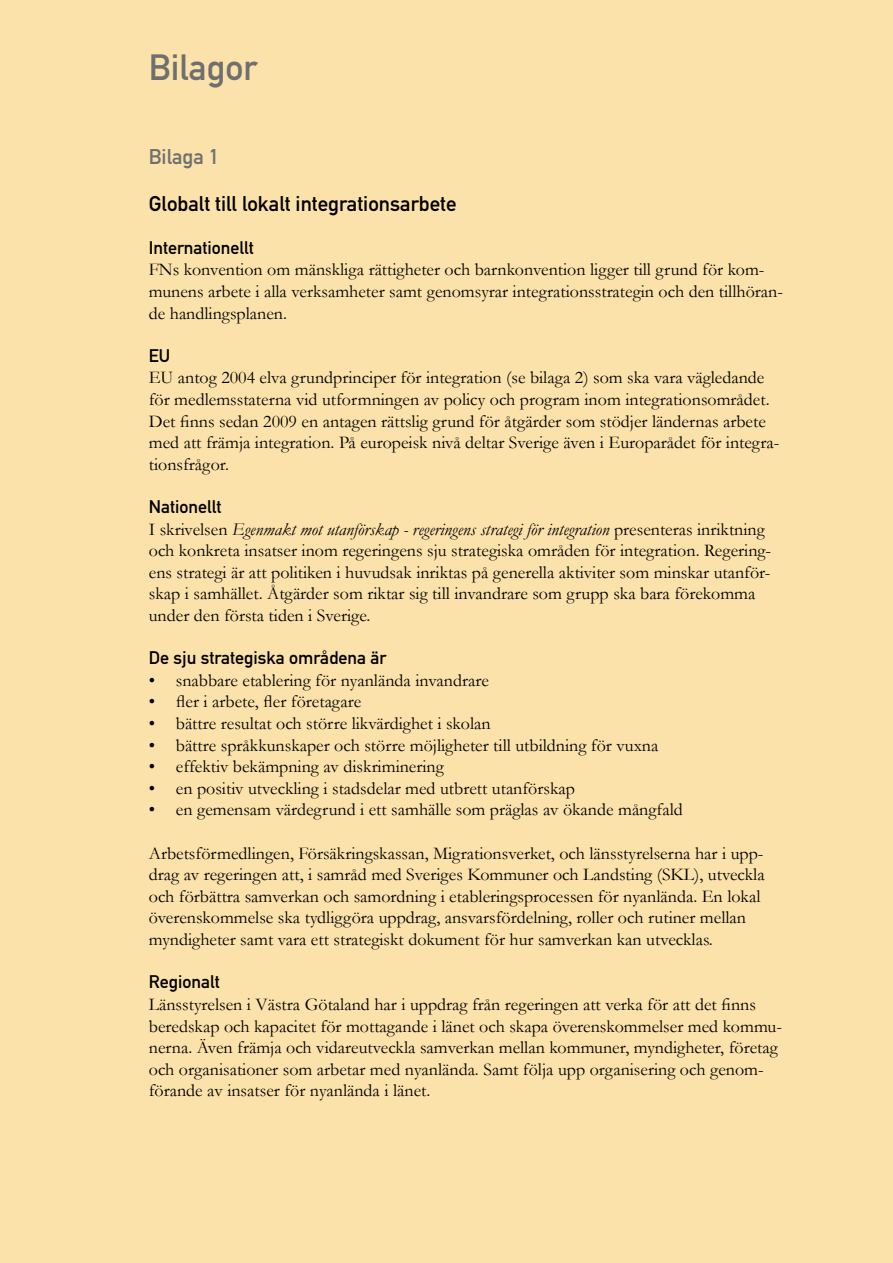
<style>
.page{position:relative;width:893px;height:1263px;background:#fbe1aa}
.page>*{position:absolute;margin:0;border:0;box-sizing:border-box;transform-origin:0 0}
.t1{font:36px "DIN Mittelschrift Std";color:#706f6f}
.t2{font:21px "DIN Mittelschrift Std";color:#000}
.t3{font:21px "DIN Mittelschrift Std";color:#706f6f}
.t4{font:18px/21.6px "Garamond";color:#000}
.t5{font:18px "DIN Mittelschrift Std";color:#000}
.s1{font-style:italic}
</style>
<div class="page">
<h1 class="t1" style="left:149px;top:46px;width:110px">Bilagor</h1>
<p class="t3" style="left:149px;top:144px;width:72px">Bilaga 1</p>
<p class="t2" style="left:149px;top:191px;width:309px">Globalt till lokalt integrationsarbete</p>
<p class="t5" style="left:149px;top:237px;width:106px">Internationellt</p>
<p class="t4" style="left:149px;top:258px;width:636px">FNs konvention om mänskliga rättigheter och barnkonvention ligger till grund för kom&shy;munens arbete i alla verksamheter samt genomsyrar integrationsstrategin och den tillhöran&shy;de handlingsplanen.</p>
<p class="t5" style="left:149px;top:345px;width:23px">EU</p>
<p class="t4" style="left:149px;top:366px;width:632px">EU antog 2004 elva grundprinciper för integration (se bilaga 2) som ska vara vägledande för medlemsstaterna vid utformningen av policy och program inom integrationsområdet.<br>Det finns sedan 2009 en antagen rättslig grund för åtgärder som stödjer ländernas arbete med att främja integration. På europeisk nivå deltar Sverige även i Europarådet för integra&shy;tionsfrågor.</p>
<p class="t5" style="left:149px;top:496px;width:74px">Nationellt</p>
<p class="t4" style="left:149px;top:518px;width:624px">I skrivelsen <span class="s1">Egenmakt mot utanförskap - regeringens strategi för integration</span> presenteras inriktning och konkreta insatser inom regeringens sju strategiska områden för integration. Regering&shy;ens strategi är att politiken i huvudsak inriktas på generella aktiviter som minskar utanför&shy;skap i samhället. Åtgärder som riktar sig till invandrare som grupp ska bara förekomma under den första tiden i Sverige.</p>
<p class="t5" style="left:149px;top:647px;width:239px">De sju strategiska områdena är</p>
<p class="t4" style="left:149px;top:669px;width:342px">• snabbare etablering för nyanlända invandrare</p>
<p class="t4" style="left:149px;top:690px;width:214px">• fler i arbete, fler företagare</p>
<p class="t4" style="left:149px;top:712px;width:343px">• bättre resultat och större likvärdighet i skolan</p>
<p class="t4" style="left:149px;top:734px;width:511px">• bättre språkkunskaper och större möjligheter till utbildning för vuxna</p>
<p class="t4" style="left:149px;top:755px;width:296px">• effektiv bekämpning av diskriminering</p>
<p class="t4" style="left:149px;top:777px;width:428px">• en positiv utveckling i stadsdelar med utbrett utanförskap</p>
<p class="t4" style="left:149px;top:798px;width:535px">• en gemensam värdegrund i ett samhälle som präglas av ökande mångfald</p>
<p class="t4" style="left:149px;top:842px;width:617px">Arbetsförmedlingen, Försäkringskassan, Migrationsverket, och länsstyrelserna har i upp&shy;drag av regeringen att, i samråd med Sveriges Kommuner och Landsting (SKL), utveckla och förbättra samverkan och samordning i etableringsprocessen för nyanlända. En lokal överenskommelse ska tydliggöra uppdrag, ansvarsfördelning, roller och rutiner mellan myndigheter samt vara ett strategiskt dokument för hur samverkan kan utvecklas.</p>
<p class="t5" style="left:149px;top:971px;width:72px">Regionalt</p>
<p class="t4" style="left:149px;top:993px;width:635px">Länsstyrelsen i Västra Götaland har i uppdrag från regeringen att verka för att det finns beredskap och kapacitet för mottagande i länet och skapa överenskommelser med kommu&shy;nerna. Även främja och vidareutveckla samverkan mellan kommuner, myndigheter, företag och organisationer som arbetar med nyanlända. Samt följa upp organisering och genom&shy;förande av insatser för nyanlända i länet.</p>
</div>
